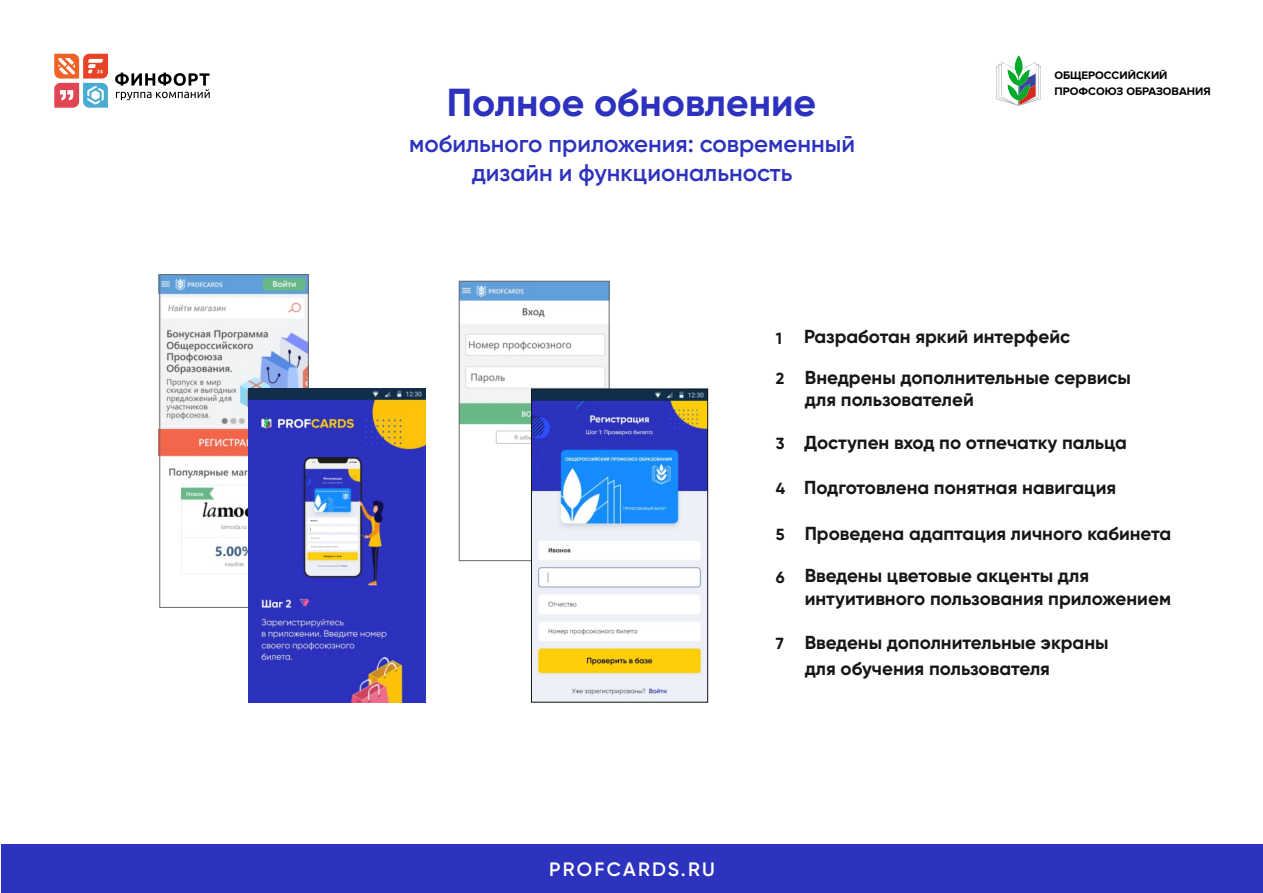
<style>
.page{position:relative;width:1263px;height:893px;background:#fff}
.page>*{position:absolute;margin:0;border:0;box-sizing:border-box;transform-origin:0 0}
.t1{font:700 39px "Gilroy";color:#2c32be}
.t2{font:600 24px/28.8px "Gilroy";color:#2c32be;text-align:center}
.t3{font:600 19.35px "Gilroy";letter-spacing:.115em;color:#fff}
.t4{font:700 18.75px/22.6px "Gilroy";color:#151616}
.t5{font:700 16.05px "Gilroy";color:#151616}
.t6{font:700 11.4px/15.8px "Proxima Nova";color:#000}
.s1{font-size:16.05px}
</style>
<div class="page">
<div style="left:1px;top:844px;width:1262px;height:49px;background:#2d33be"></div>
<img style="left:161px;top:276px;width:146px;height:298px">
<img style="left:461px;top:283px;width:147px;height:161px">
<div style="left:459px;top:281px;width:151px;height:280px;border:1px solid #686868"></div>
<div style="left:159px;top:274px;width:150px;height:334px;border:1px solid #686868"></div>
<img style="left:249px;top:389px;width:176px;height:313px">
<img style="left:533px;top:390px;width:173px;height:311px">
<div style="left:531px;top:388px;width:177px;height:315px;border:1px solid #151616"></div>
<svg style="left:996px;top:55px;width:45px;height:51px"></svg>
<svg style="left:115px;top:73px;width:95px;height:27px"></svg>
<svg style="left:54px;top:54px;width:54px;height:54px"></svg>
<h1 class="t1" style="left:447px;top:85px;width:371px">Полное обновление</h1>
<p class="t2" style="left:409px;top:131px;width:447px">мобильного приложения: современный дизайн и функциональность</p>
<p class="t6" style="left:1054px;top:68px;width:158px">ОБЩЕРОССИЙСКИЙ<br>ПРОФСОЮЗ ОБРАЗОВАНИЯ</p>
<p class="t4" style="left:776px;top:326px;width:296px"><span class="s1">1</span> Разработан яркий интерфейс</p>
<p class="t5" style="left:776px;top:371px;width:10px">2</p>
<p class="t4" style="left:805px;top:367px;width:328px">Внедрены дополнительные сервисы для пользователей</p>
<p class="t5" style="left:776px;top:436px;width:10px">3</p>
<p class="t5" style="left:776px;top:481px;width:11px">4</p>
<p class="t5" style="left:776px;top:527px;width:10px">5</p>
<p class="t5" style="left:776px;top:570px;width:10px">6</p>
<p class="t5" style="left:776px;top:636px;width:9px">7</p>
<p class="t4" style="left:804px;top:432px;width:324px">Доступен вход по отпечатку пальца</p>
<p class="t4" style="left:804px;top:477px;width:314px">Подготовлена понятная навигация</p>
<p class="t4" style="left:805px;top:523px;width:368px">Проведена адаптация личного кабинета</p>
<p class="t4" style="left:805px;top:565px;width:368px">Введены цветовые акценты для интуитивного пользования приложением</p>
<p class="t4" style="left:805px;top:631px;width:305px;line-height:25.5px">Введены дополнительные экраны для обучения пользователя</p>
<p class="t3" style="left:549px;top:860px;width:167px">PROFCARDS.RU</p>
</div>
